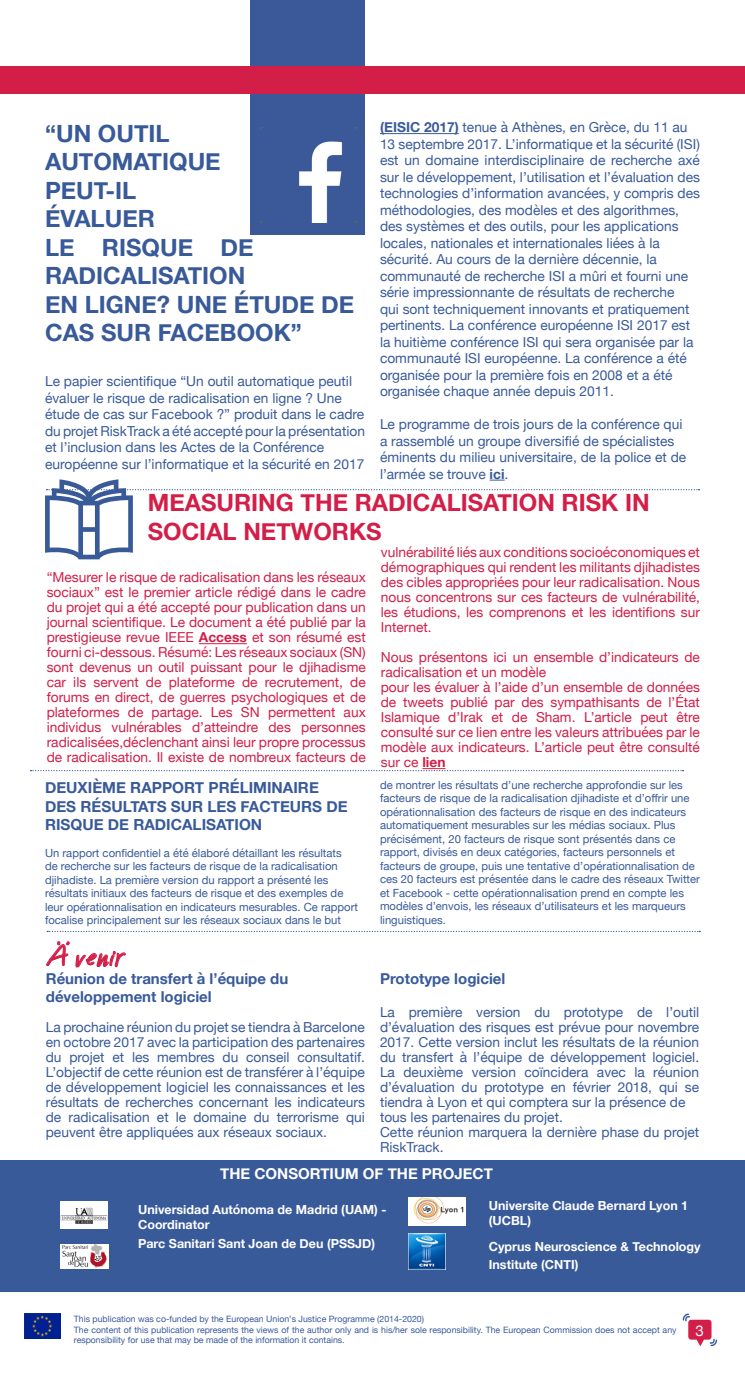
<style>
.page{position:relative;width:745px;height:1375px;background:#fff}
.page>*{position:absolute;margin:0;border:0;box-sizing:border-box;transform-origin:0 0}
.t1{font:27.5px "CF Note Bold";color:#d31e48}
.t2{font:700 23.75px/28.5px "Helvetica Neue";color:#395a99}
.t3{font:700 23.75px/28.5px "Helvetica Neue";color:#d31e48}
.t4{font:700 15.25px/18.4px "Helvetica Neue";color:#395a99}
.t5{font:700 15px/18px "Helvetica Neue";color:#395a99}
.t6{font:700 15px "Helvetica Neue";color:#fff}
.t7{font:15px "Helvetica Neue";color:#fff}
.t8{font:13.75px/16.5px "Helvetica Neue";color:#395a99}
.t9{font:13.75px/15px "Helvetica Neue";color:#d31e48;text-align:justify}
.t10{font:700 12.5px/15px "Helvetica Neue";color:#fff}
.t11{font:11.25px/13.5px "Helvetica Neue";color:#395a99}
.t12{font:8.75px/10.5px "Helvetica Neue";color:#395a99}
.s1{font-weight:700}
</style>
<div class="page">
<div style="left:0;top:1160px;width:744px;height:132px;background:#395a99"></div>
<svg style="left:682px;top:1313px;width:34px;height:34px"></svg>
<img style="left:61px;top:1202px;width:46px;height:26px">
<img style="left:61px;top:1244px;width:47px;height:25px">
<img style="left:408px;top:1197px;width:56px;height:29px">
<img style="left:408px;top:1233px;width:37px;height:37px">
<img style="left:24px;top:1314px;width:37px;height:25px">
<div style="left:250px;top:0;width:115px;height:235px;background:#3b5999"></div>
<div style="left:0;top:66px;width:744px;height:28px;background:#d31e48"></div>
<hr style="left:380px;top:133px;width:78px;height:1px;background:#395a99">
<img style="left:261px;top:128px;width:95px;height:95px">
<hr style="left:199px;top:643px;width:48px;height:1px;background:#d31e48">
<svg style="left:47px;top:931px;width:652px;height:1px"></svg>
<svg style="left:30px;top:768px;width:653px;height:3px"></svg>
<svg style="left:45px;top:479px;width:654px;height:80px"></svg>
<svg style="left:46px;top:941px;width:80px;height:27px"></svg>
<h2 class="t2" style="left:45px;top:120px;width:310px">“UN OUTIL<br>AUTOMATIQUE<br>PEUT-IL<br>ÉVALUER<br>LE RISQUE DE<br>RADICALISATION<br>EN LIGNE? UNE ÉTUDE DE<br>CAS SUR FACEBOOK”</h2>
<p class="t8" style="left:45px;top:374px;width:321px">Le papier scientifique “Un outil automatique peutil évaluer le risque de radicalisation en ligne ? Une étude de cas sur Facebook ?” produit dans le cadre du projet RiskTrack a été accepté pour la présentation et l’inclusion dans les Actes de la Conférence européenne sur l’informatique et la sécurité en 2017</p>
<p class="t8" style="left:380px;top:120px;width:321px"><span class="s1">(EISIC 2017)</span> tenue à Athènes, en Grèce, du 11 au 13 septembre 2017. L’informatique et la sécurité (ISI) est un domaine interdisciplinaire de recherche axé sur le développement, l’utilisation et l’évaluation des technologies d’information avancées, y compris des méthodologies, des modèles et des algorithmes, des systèmes et des outils, pour les applications locales, nationales et internationales liées à la sécurité. Au cours de la dernière décennie, la communauté de recherche ISI a mûri et fourni une série impressionnante de résultats de recherche<br>qui sont techniquement innovants et pratiquement pertinents. La conférence européenne ISI 2017 est la huitième conférence ISI qui sera organisée par la communauté ISI européenne. La conférence a été organisée pour la première fois en 2008 et a été organisée chaque année depuis 2011.</p>
<p class="t8" style="left:380px;top:417px;width:307px">Le programme de trois jours de la conférence qui a rassemblé un groupe diversifié de spécialistes éminents du milieu universitaire, de la police et de l’armée se trouve <span class="s1">ici</span>.</p>
<h2 class="t3" style="left:148px;top:489px;width:503px">MEASURING THE RADICALISATION RISK IN<br>SOCIAL NETWORKS</h2>
<p class="t9" style="left:47px;top:571px;width:320px">“Mesurer le risque de radicalisation dans les réseaux sociaux” est le premier article rédigé dans le cadre du projet qui a été accepté pour publication dans un journal scientifique. Le document a été publié par la prestigieuse revue IEEE <span class="s1">Access</span> et son résumé est fourni ci-dessous. Résumé: Les réseaux sociaux (SN) sont devenus un outil puissant pour le djihadisme car ils servent de plateforme de recrutement, de forums en direct, de guerres psychologiques et de plateformes de partage. Les SN permettent aux individus vulnérables d’atteindre des personnes radicalisées,déclenchant ainsi leur propre processus de radicalisation. Il existe de nombreux facteurs de</p>
<p class="t4" style="left:45px;top:779px;width:304px">DEUXIÈME RAPPORT PRÉLIMINAIRE<br>DES RÉSULTATS SUR LES FACTEURS DE<br>RISQUE DE RADICALISATION</p>
<p class="t11" style="left:45px;top:847px;width:314px">Un rapport confidentiel a été élaboré détaillant les résultats<br>de recherche sur les facteurs de risque de la radicalisation djihadiste. La première version du rapport a présenté les résultats initiaux des facteurs de risque et des exemples de leur opérationnalisation en indicateurs mesurables. Ce rapport focalise principalement sur les réseaux sociaux dans le but</p>
<h1 class="t1" style="left:75px;top:939px;width:49px">venir</h1>
<p class="t5" style="left:46px;top:970px;width:244px">Réunion de transfert à l’équipe du développement logiciel</p>
<p class="t8" style="left:46px;top:1020px;width:320px;line-height:15px;text-align:justify">La prochaine réunion du projet se tiendra à Barcelone en octobre 2017 avec la participation des partenaires du projet et les membres du conseil consultatif.<br>L’objectif de cette réunion est de transférer à l’équipe de développement logiciel les connaissances et les résultats de recherches concernant les indicateurs de radicalisation et le domaine du terrorisme qui peuvent être appliquées aux réseaux sociaux.</p>
<p class="t9" style="left:380px;top:546px;width:320px">vulnérabilité liés aux conditions socioéconomiques et démographiques qui rendent les militants djihadistes des cibles appropriées pour leur radicalisation. Nous nous concentrons sur ces facteurs de vulnérabilité, les étudions, les comprenons et les identifions sur Internet.</p>
<p class="t9" style="left:380px;top:651px;width:320px;text-align:left">Nous présentons ici un ensemble d’indicateurs de radicalisation et un modèle<br>pour les évaluer à l’aide d’un ensemble de données de tweets publié par des sympathisants de l’État Islamique d’Irak et de Sham. L’article peut être consulté sur ce lien entre les valeurs attribuées par le modèle aux indicateurs. L’article peut être consulté sur ce <span class="s1">lien</span></p>
<p class="t11" style="left:380px;top:779px;width:321px">de montrer les résultats d’une recherche approfondie sur les facteurs de risque de la radicalisation djihadiste et d’offrir une opérationnalisation des facteurs de risque en des indicateurs automatiquement mesurables sur les médias sociaux. Plus précisément, 20 facteurs de risque sont présentés dans ce rapport, divisés en deux catégories, facteurs personnels et facteurs de groupe, puis une tentative d’opérationnalisation de ces 20 facteurs est présentée dans le cadre des réseaux Twitter et Facebook - cette opérationnalisation prend en compte les modèles d’envois, les réseaux d’utilisateurs et les marqueurs linguistiques.</p>
<p class="t5" style="left:380px;top:970px;width:127px">Prototype logiciel</p>
<p class="t8" style="left:380px;top:1005px;width:320px;line-height:15px">La première version du prototype de l’outil d’évaluation des risques est prévue pour novembre 2017. Cette version inclut les résultats de la réunion du transfert à l’équipe de développement logiciel.<br>La deuxième version coïncidera avec la réunion d’évaluation du prototype en février 2018, qui se tiendra à Lyon et qui comptera sur la présence de tous les partenaires du projet.<br>Cette réunion marquera la dernière phase du projet RiskTrack.</p>
<p class="t6" style="left:220px;top:1162px;width:274px">THE CONSORTIUM OF THE PROJECT</p>
<p class="t10" style="left:138px;top:1202px;width:250px">Universidad Autónoma de Madrid (UAM) -<br>Coordinator</p>
<p class="t10" style="left:488px;top:1198px;width:201px">Universite Claude Bernard Lyon 1 (UCBL)</p>
<p class="t10" style="left:138px;top:1237px;width:238px">Parc Sanitari Sant Joan de Deu (PSSJD)</p>
<p class="t10" style="left:488px;top:1238px;width:213px;line-height:18px">Cyprus Neuroscience &amp; Technology<br>Institute (CNTI)</p>
<p class="t12" style="left:74px;top:1314px;width:603px">This publication was co-funded by the European Union’s Justice Programme (2014-2020)<br>The content of this publication represents the views of the author only and is his/her sole responsibility. The European Commission does not accept any responsibility for use that may be made of the information it contains.</p>
<p class="t7" style="left:695px;top:1319px;width:10px">3</p>
</div>
